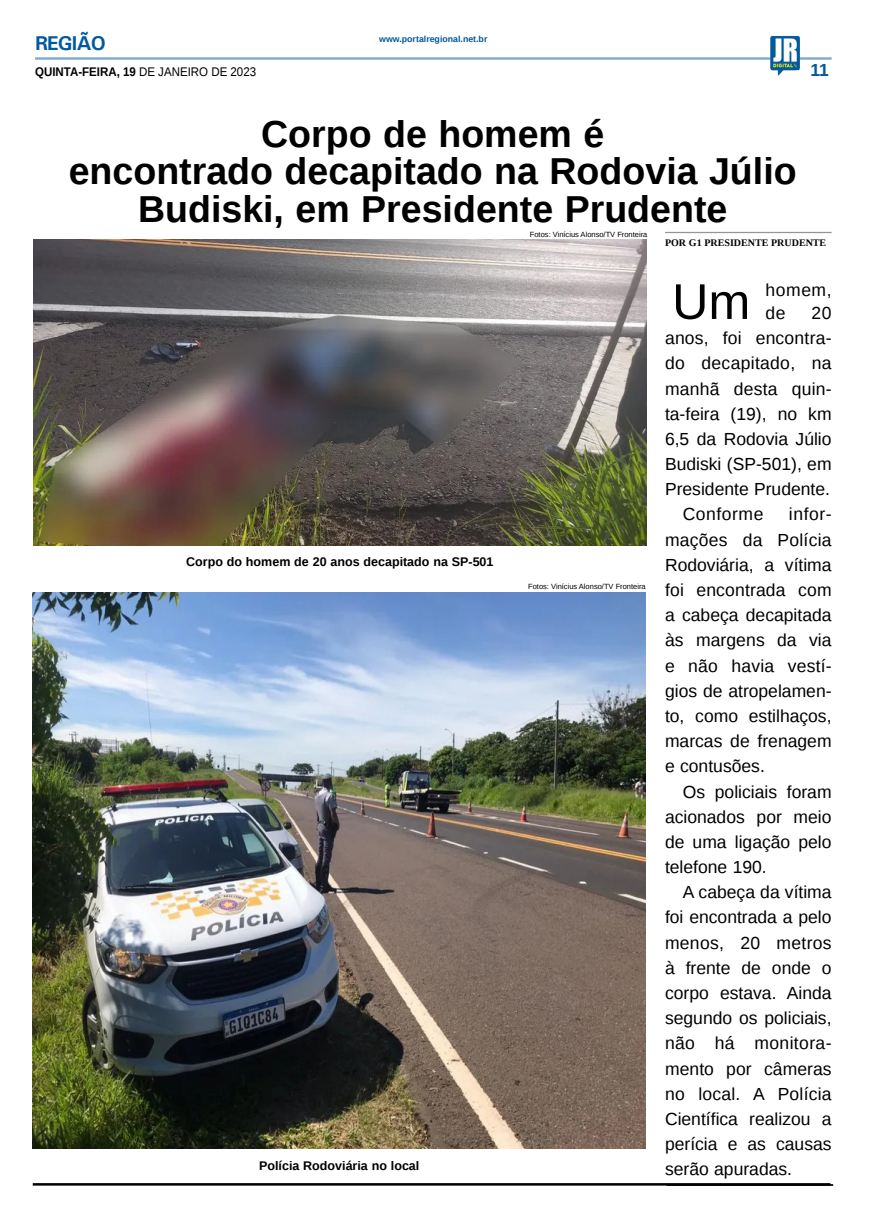
<style>
.page{position:relative;width:869px;height:1223px;background:#fff}
.page>*{position:absolute;margin:0;border:0;box-sizing:border-box;transform-origin:0 0}
.MATÉRIA{font:50.25px "Liberation Sans";color:#000}
.TÍTULO{font:700 37.5px/37.5px "Liberation Sans";color:#000;text-align:center}
.TITULO_PG{font:700 20px "Univers";letter-spacing:-.04em;color:#005a9e}
.MATÉRIA-2{font:17.5px/25.1px "Liberation Sans";color:#000;text-align:justify}
.MATÉRIA-3{font:17.5px "Liberation Sans";letter-spacing:.03em;color:#000}
.TÍTULO-2{font:700 17.5px "Liberation Sans";color:#005a9e}
.LEGENDA{font:700 12.5px "Liberation Sans";color:#000}
.DATA_PG{font:700 12.5px "Liberation Sans";color:#000;scale:.92 1}
.CRÉDITO_NOME{font:700 10px "Liberation Serif";color:#000}
.DATA_PG-2{font:700 8.75px "Liberation Sans";color:#005a9e}
.CRÉDITO_FOTO{font:7.5px "Liberation Sans";color:#000}
.s1{font-weight:400}
</style>
<div class="page">
<hr style="left:35px;top:57px;width:796px;height:3px;background:#005a9e">
<img style="left:769px;top:36px;width:30px;height:40px">
<hr style="left:666px;top:1184px;width:166px;height:1px;background:#000">
<hr style="left:33px;top:1183px;width:797px;height:2px;background:#000">
<img style="left:34px;top:239px;width:612px;height:307px">
<img style="left:33px;top:592px;width:612px;height:556px">
<hr style="left:664px;top:232px;width:167px;height:1px;background:#939598">
<p class="TITULO_PG" style="left:35px;top:31px;width:72px">REGIÃO</p>
<p class="DATA_PG" style="left:35px;top:63px;width:242px">QUINTA-FEIRA, 19 <span class="s1">DE JANEIRO DE 2023</span></p>
<p class="DATA_PG-2" style="left:379px;top:33px;width:110px">www.portalregional.net.br</p>
<p class="TÍTULO-2" style="left:810px;top:58px;width:20px">11</p>
<p class="TÍTULO" style="left:261px;top:114px;width:344px">Corpo de homem é</p>
<p class="TÍTULO" style="left:69px;top:152px;width:729px">encontrado decapitado na Rodovia Júlio<br>Budiski, em Presidente Prudente</p>
<p class="CRÉDITO_NOME" style="left:664px;top:236px;width:163px">POR G1 PRESIDENTE PRUDENTE</p>
<p class="MATÉRIA" style="left:671px;top:273px;width:80px">Um</p>
<p class="MATÉRIA-2" style="left:765px;top:280px;width:67px;line-height:22.5px">homem, de</p>
<p class="CRÉDITO_FOTO" style="left:529px;top:230px;width:119px">Fotos: Vinícius Alonso/TV Fronteira</p>
<p class="MATÉRIA-2" style="left:664px;top:301px;width:168px;text-indent:146px">20 anos, foi encontra&shy;do decapitado, na manhã desta quin&shy;ta-feira (19), no km 6,5 da Rodovia Júlio Budiski (SP-501), em Presidente Prudente.</p>
<p class="MATÉRIA-3" style="left:682px;top:504px;width:82px">Conforme</p>
<p class="MATÉRIA-2" style="left:664px;top:502px;width:168px;text-indent:124px">infor&shy;mações da Polícia Rodoviária, a vítima foi encontrada com a cabeça decapitada às margens da via e não havia vestí&shy;gios de atropelamen&shy;to, como estilhaços, marcas de frenagem e contusões.</p>
<p class="MATÉRIA-2" style="left:664px;top:779px;width:168px;text-indent:18px">Os policiais foram acionados por meio de uma ligação pelo telefone 190.</p>
<p class="MATÉRIA-2" style="left:664px;top:880px;width:168px;text-indent:18px">A cabeça da vítima foi encontrada a pelo menos, 20 metros à frente de onde o corpo estava. Ainda segundo os policiais, não há monitora&shy;mento por câmeras no local. A Polícia Científica realizou a perícia e as causas serão apuradas.</p>
<p class="LEGENDA" style="left:186px;top:553px;width:309px">Corpo do homem de 20 anos decapitado na SP-501</p>
<p class="CRÉDITO_FOTO" style="left:528px;top:582px;width:119px">Fotos: Vinícius Alonso/TV Fronteira</p>
<p class="LEGENDA" style="left:259px;top:1157px;width:162px">Polícia Rodoviária no local</p>
</div>
